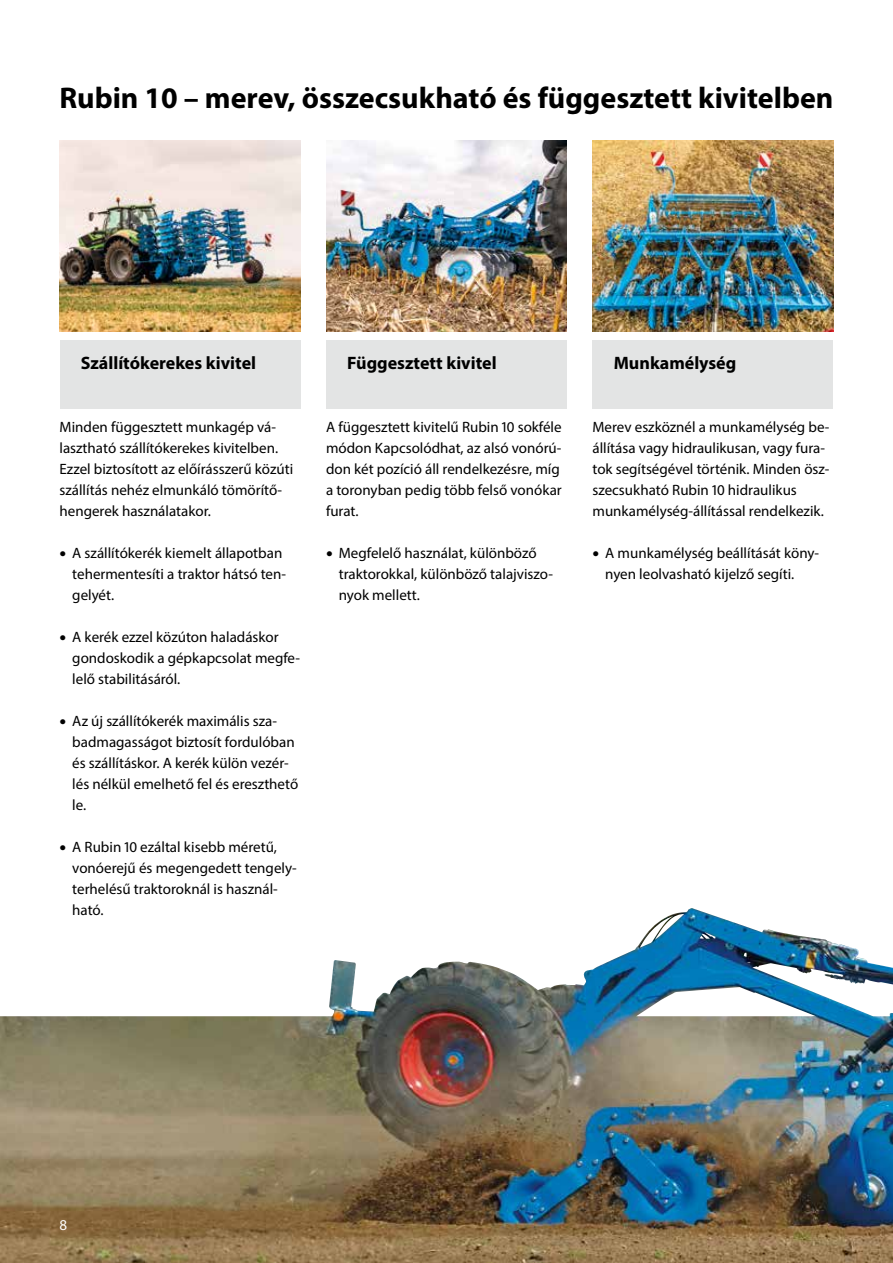
<style>
.page{position:relative;width:893px;height:1263px;background:#fff}
.page>*{position:absolute;margin:0;border:0;box-sizing:border-box;transform-origin:0 0}
.t1{font:700 30px "Myriad Pro";color:#000}
.t2{font:700 18px "Myriad Pro";color:#000}
.t3{font:15px/21px "Myriad Pro";color:#000}
.t4{font:15px "Myriad Pro";color:#fff}
.s1{font-size:24px}
</style>
<div class="page">
<img style="left:326px;top:140px;width:241px;height:192px">
<img style="left:592px;top:140px;width:241px;height:192px">
<img style="left:60px;top:140px;width:240px;height:192px">
<div style="left:326px;top:340px;width:241px;height:68px;background:#e3e4e4"></div>
<div style="left:592px;top:340px;width:241px;height:68px;background:#e3e4e4"></div>
<div style="left:60px;top:340px;width:240px;height:68px;background:#e3e4e4"></div>
<img style="left:0;top:908px;width:893px;height:355px">
<h1 class="t1" style="left:60px;top:78px;width:775px">Rubin 10 – merev, összecsukható és függesztett kivitelben</h1>
<p class="t2" style="left:81px;top:351px;width:177px">Szállítókerekes kivitel</p>
<p class="t2" style="left:347px;top:351px;width:151px">Függesztett kivitel</p>
<p class="t2" style="left:614px;top:351px;width:124px">Munkamélység</p>
<p class="t3" style="left:60px;top:416px;width:235px">Minden függesztett munkagép vá&shy;lasztható szállítókerekes kivitelben.<br>Ezzel biztosított az előírásszerű közúti szállítás nehéz elmunkáló tömörítő&shy;hengerek használatakor.</p>
<p class="t3" style="left:72px;top:542px;width:215px;text-indent:-13px"><span class="s1">•</span> A szállítókerék kiemelt állapotban tehermentesíti a traktor hátsó ten&shy;gelyét.</p>
<p class="t3" style="left:72px;top:626px;width:229px;text-indent:-13px"><span class="s1">•</span> A kerék ezzel közúton haladáskor gondoskodik a gépkapcsolat megfe&shy;lelő stabilitásáról.</p>
<p class="t3" style="left:72px;top:710px;width:227px;text-indent:-13px"><span class="s1">•</span> Az új szállítókerék maximális sza&shy;badmagasságot biztosít fordulóban és szállításkor. A kerék külön vezér&shy;lés nélkül emelhető fel és ereszthető le.</p>
<p class="t3" style="left:72px;top:836px;width:226px;text-indent:-13px"><span class="s1">•</span> A Rubin 10 ezáltal kisebb méretű, vonóerejű és megengedett tengely&shy;terhelésű traktoroknál is használ&shy;ható.</p>
<p class="t3" style="left:326px;top:416px;width:237px">A függesztett kivitelű Rubin 10 sokféle módon Kapcsolódhat, az alsó vonórú&shy;don két pozíció áll rendelkezésre, míg a toronyban pedig több felső vonókar furat.</p>
<p class="t3" style="left:339px;top:542px;width:216px;text-indent:-13px"><span class="s1">•</span> Megfelelő használat, különböző traktorokkal, különböző talajviszo&shy;nyok mellett.</p>
<p class="t3" style="left:592px;top:416px;width:239px">Merev eszköznél a munkamélység be&shy;állítása vagy hidraulikusan, vagy fura&shy;tok segítségével történik. Minden ös - szecsukható Rubin 10 hidraulikus munkamélység-állítással rendelkezik.</p>
<p class="t3" style="left:605px;top:542px;width:215px;text-indent:-13px"><span class="s1">•</span> A munkamélység beállítását kön - nyen leolvasható kijelző segíti.</p>
<p class="t4" style="left:60px;top:1216px;width:9px">8</p>
</div>
